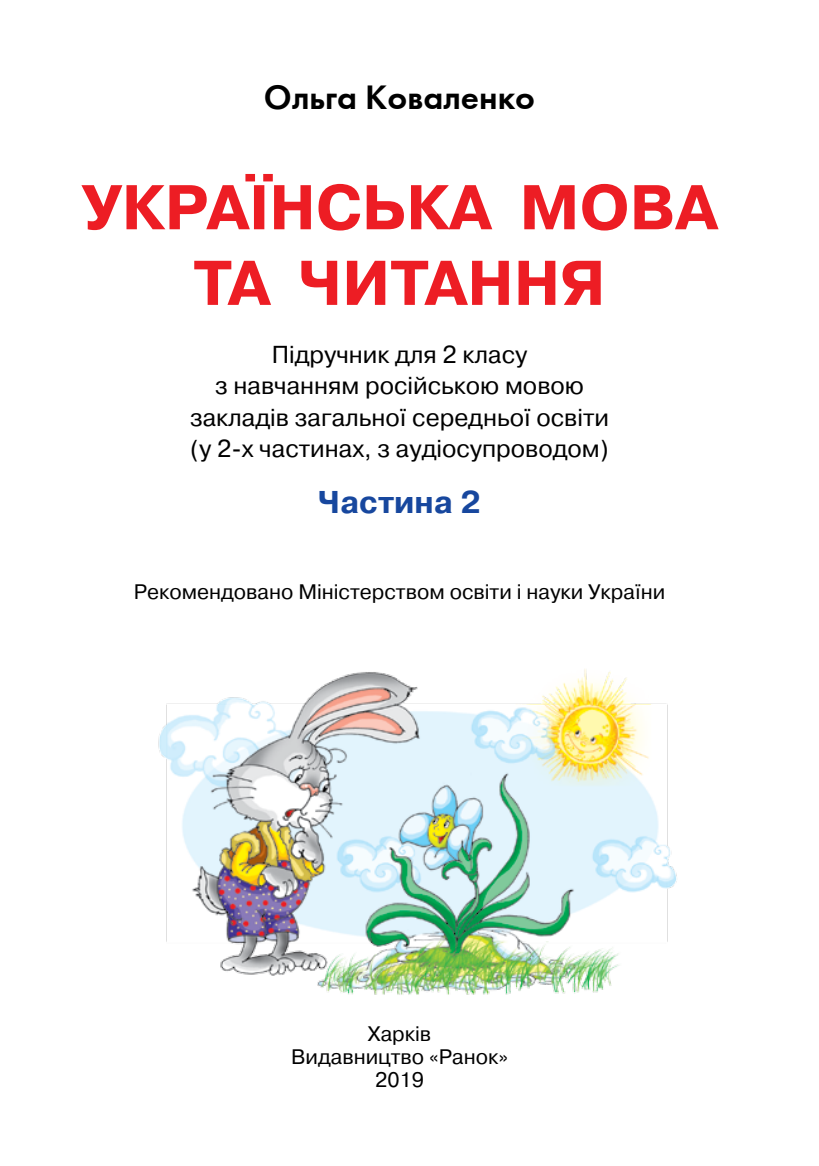
<style>
.page{position:relative;width:819px;height:1166px;background:#fff}
.page>*{position:absolute;margin:0;border:0;box-sizing:border-box;transform-origin:0 0}
.t1{font:700 63px/75.6px "Pragmatica C";color:#ed1d24;text-align:center}
.t2{font:35px "Futura Demi C";color:#000}
.t3{font:700 31.5px "Pragmatica C";color:#17479e}
.t4{font:24.5px/31.5px "Pragmatica C";color:#000;text-align:center}
.t5{font:21px/22.8px "Pragmatica C";color:#000;text-align:center}
</style>
<div class="page">
<img style="left:158px;top:669px;width:519px;height:326px">
<h2 class="t2" style="left:264px;top:77px;width:273px">Ольга Коваленко</h2>
<h1 class="t1" style="left:81px;top:170px;width:638px">УКРАЇНСЬКА МОВА<br>ТА ЧИТАННЯ</h1>
<p class="t4" style="left:190px;top:338px;width:420px">Підручник для 2 класу<br>з навчанням російською мовою закладів загальної середньої освіти (у 2-х частинах, з аудіосупроводом)</p>
<p class="t3" style="left:318px;top:485px;width:164px">Частина 2</p>
<p class="t5" style="left:134px;top:580px;width:533px">Рекомендовано Міністерством освіти і науки України</p>
<p class="t5" style="left:291px;top:1023px;width:218px">Харків<br>Видавництво «Ранок»<br>2019</p>
</div>
